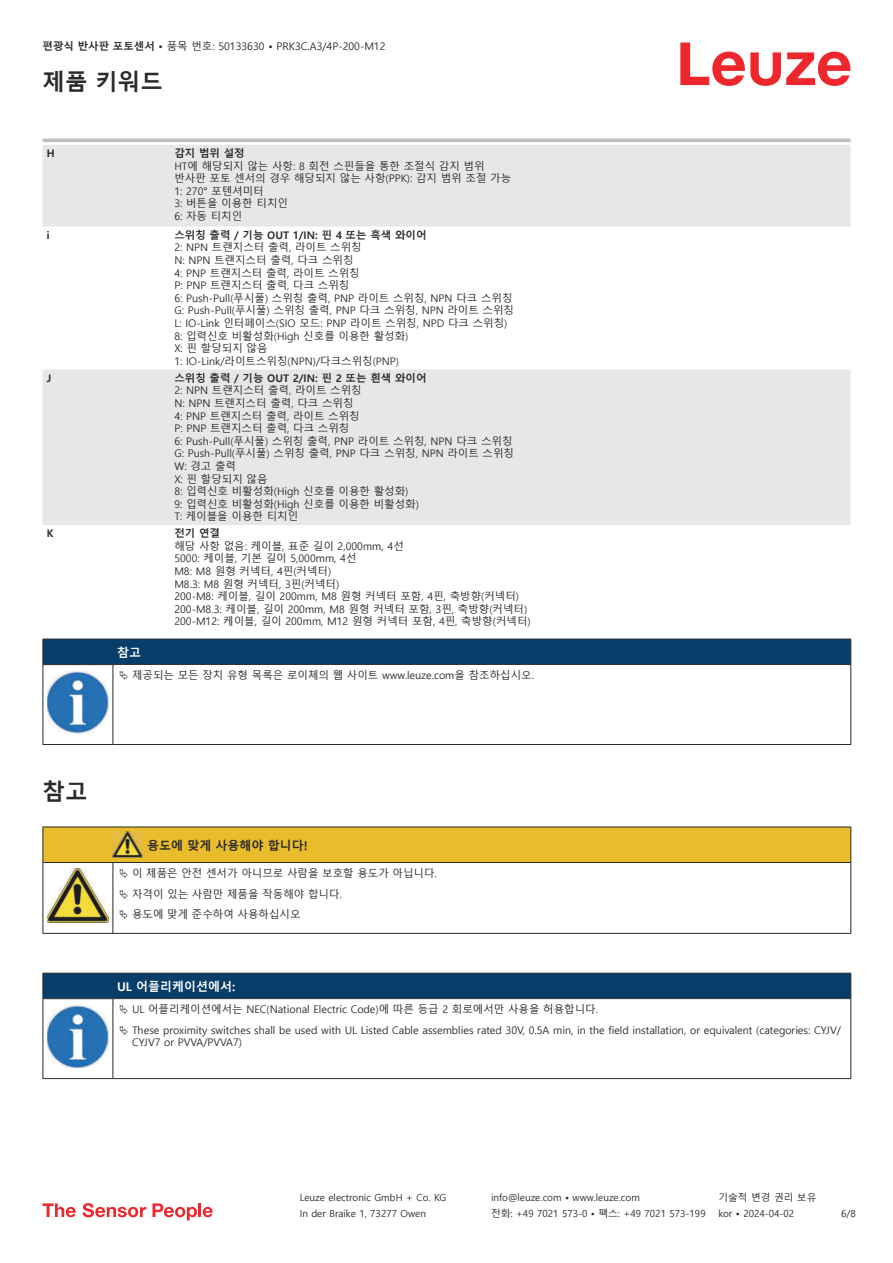
<style>
.page{position:relative;width:893px;height:1263px;background:#fff}
.page>*{position:absolute;margin:0;border:0;box-sizing:border-box;transform-origin:0 0}
.t1{font:700 22.5px "Malgun Gothic";color:#2b292a}
.t2{font:700 12px "Malgun Gothic";color:#fff}
.t3{font:700 12px "Malgun Gothic";color:#2b292a}
.t4{font:10.5px/12.6px "Malgun Gothic";color:#2b292a}
.t5{font:700 10.5px "Malgun Gothic";color:#2b292a}
.t6{font:9.75px "Malgun Gothic";color:#2b292a}
.s1{font-weight:700}
</style>
<div class="page">
<svg style="left:680px;top:43px;width:170px;height:43px"></svg>
<svg style="left:43px;top:145px;width:807px;height:380px;fill:#e6e7e9"></svg>
<hr style="left:43px;top:139px;width:127px;height:3px;background:#bdbfc1">
<hr style="left:170px;top:139px;width:680px;height:3px;background:#bdbfc1">
<svg style="left:43px;top:1203px;width:33px;height:14px"></svg>
<svg style="left:83px;top:1203px;width:63px;height:14px"></svg>
<svg style="left:153px;top:1203px;width:44px;height:17px"></svg>
<hr style="left:198px;top:1203px;width:3px;height:14px;background:#ed272d">
<svg style="left:203px;top:1207px;width:10px;height:10px"></svg>
<div style="left:43px;top:639px;width:808px;height:26px;background:#063d69"></div>
<hr style="left:113px;top:664px;width:738px;height:1px;background:#2b292a">
<hr style="left:43px;top:665px;width:1px;height:75px;background:#2b292a">
<hr style="left:113px;top:665px;width:1px;height:75px;background:#2b292a">
<hr style="left:850px;top:665px;width:1px;height:75px;background:#2b292a">
<hr style="left:43px;top:744px;width:70px;height:1px;background:#2b292a">
<hr style="left:113px;top:744px;width:738px;height:1px;background:#2b292a">
<img style="left:47px;top:671px;width:61px;height:63px">
<hr style="left:43px;top:933px;width:70px;height:1px;background:#2b292a">
<hr style="left:113px;top:933px;width:30px;height:1px;background:#2b292a">
<hr style="left:143px;top:933px;width:708px;height:1px;background:#2b292a">
<hr style="left:43px;top:999px;width:1px;height:75px;background:#2b292a">
<hr style="left:113px;top:999px;width:1px;height:75px;background:#2b292a">
<hr style="left:850px;top:999px;width:1px;height:75px;background:#2b292a">
<hr style="left:43px;top:1078px;width:70px;height:1px;background:#2b292a">
<hr style="left:113px;top:1078px;width:738px;height:1px;background:#2b292a">
<img style="left:47px;top:1053px;width:58px;height:15px">
<svg style="left:43px;top:827px;width:808px;height:106px"></svg>
<svg style="left:43px;top:973px;width:808px;height:80px"></svg>
<p class="t4" style="left:43px;top:40px;width:345px"><span class="s1">편광식 반사판 포토센서 •</span> 품목 번호: 50133630 <span class="s1">•</span> PRK3C.A3/4P-200-M12</p>
<h1 class="t1" style="left:43px;top:69px;width:122px">제품 키워드</h1>
<p class="t5" style="left:47px;top:147px;width:10px">H</p>
<p class="t5" style="left:174px;top:147px;width:72px">감지 범위 설정</p>
<p class="t4" style="left:174px;top:160px;width:338px">HT에 해당되지 않는 사항: 8 회전 스핀들을 통한 조절식 감지 범위 반사판 포토 센서의 경우 해당되지 않는 사항(PPK): 감지 범위 조절 가능<br>1: 270° 포텐셔미터<br>3: 버튼을 이용한 티치인<br>6: 자동 티치인</p>
<p class="t5" style="left:47px;top:229px;width:4px">i</p>
<p class="t5" style="left:174px;top:229px;width:254px">스위칭 출력 / 기능 OUT 1/IN: 핀 4 또는 흑색 와이어</p>
<p class="t4" style="left:174px;top:241px;width:341px">2: NPN 트랜지스터 출력, 라이트 스위칭<br>N: NPN 트랜지스터 출력, 다크 스위칭<br>4: PNP 트랜지스터 출력, 라이트 스위칭<br>P: PNP 트랜지스터 출력, 다크 스위칭<br>6: Push-Pull(푸시풀) 스위칭 출력, PNP 라이트 스위칭, NPN 다크 스위칭<br>G: Push-Pull(푸시풀) 스위칭 출력, PNP 다크 스위칭, NPN 라이트 스위칭<br>L: IO-Link 인터페이스(SIO 모드: PNP 라이트 스위칭, NPD 다크 스위칭)<br>8: 입력신호 비활성화(High 신호를 이용한 활성화)<br>X: 핀 할당되지 않음<br>1: IO-Link/라이트스위칭(NPN)/다크스위칭(PNP)</p>
<p class="t5" style="left:47px;top:372px;width:6px">J</p>
<p class="t5" style="left:174px;top:372px;width:254px">스위칭 출력 / 기능 OUT 2/IN: 핀 2 또는 흰색 와이어</p>
<p class="t4" style="left:174px;top:384px;width:341px">2: NPN 트랜지스터 출력, 라이트 스위칭<br>N: NPN 트랜지스터 출력, 다크 스위칭<br>4: PNP 트랜지스터 출력, 라이트 스위칭<br>P: PNP 트랜지스터 출력, 다크 스위칭<br>6: Push-Pull(푸시풀) 스위칭 출력, PNP 라이트 스위칭, NPN 다크 스위칭<br>G: Push-Pull(푸시풀) 스위칭 출력, PNP 다크 스위칭, NPN 라이트 스위칭<br>W: 경고 출력<br>X: 핀 할당되지 않음<br>8: 입력신호 비활성화(High 신호를 이용한 활성화)<br>9: 입력신호 비활성화(High 신호를 이용한 비활성화)<br>T: 케이블을 이용한 티치인</p>
<p class="t5" style="left:47px;top:527px;width:8px">K</p>
<p class="t5" style="left:174px;top:527px;width:47px">전기 연결</p>
<p class="t4" style="left:174px;top:540px;width:358px">해당 사항 없음: 케이블, 표준 길이 2,000mm, 4선<br>5000: 케이블, 기본 길이 5,000mm, 4선<br>M8: M8 원형 커넥터, 4핀(커넥터)<br>M8.3: M8 원형 커넥터, 3핀(커넥터)<br>200-M8: 케이블, 길이 200mm, M8 원형 커넥터 포함, 4핀, 축방향(커넥터)<br>200-M8.3: 케이블, 길이 200mm, M8 원형 커넥터 포함, 3핀, 축방향(커넥터)<br>200-M12: 케이블, 길이 200mm, M12 원형 커넥터 포함, 4핀, 축방향(커넥터)</p>
<p class="t2" style="left:117px;top:645px;width:25px">참고</p>
<p class="t4" style="left:132px;top:669px;width:403px">제공되는 모든 장치 유형 목록은 로이체의 웹 사이트 www.leuze.com을 참조하십시오.</p>
<h1 class="t1" style="left:43px;top:778px;width:46px">참고</h1>
<p class="t3" style="left:147px;top:838px;width:162px">용도에 맞게 사용해야 합니다!</p>
<p class="t4" style="left:132px;top:863px;width:306px;line-height:20.2px">이 제품은 안전 센서가 아니므로 사람을 보호할 용도가 아닙니다. 자격이 있는 사람만 제품을 작동해야 합니다.<br>용도에 맞게 준수하여 사용하십시오</p>
<p class="t2" style="left:117px;top:979px;width:120px">UL 어플리케이션에서:</p>
<p class="t4" style="left:132px;top:1000px;width:710px;line-height:20.2px">UL 어플리케이션에서는 NEC(National Electric Code)에 따른 등급 2 회로에서만 사용을 허용합니다.<br>These proximity switches shall be used with UL Listed Cable assemblies rated 30V, 0.5A min, in the field installation, or equivalent (categories: CYJV/</p>
<p class="t4" style="left:132px;top:1036px;width:112px">CYJV7 or PVVA/PVVA7)</p>
<p class="t6" style="left:300px;top:1192px;width:148px">Leuze electronic GmbH + Co. KG</p>
<p class="t6" style="left:491px;top:1192px;width:150px">info@leuze.com • www.leuze.com</p>
<p class="t6" style="left:718px;top:1192px;width:100px">기술적 변경 권리 보유</p>
<p class="t6" style="left:300px;top:1208px;width:128px">In der Braike 1, 73277 Owen</p>
<p class="t6" style="left:491px;top:1208px;width:216px">전화: +49 7021 573-0 • 팩스: +49 7021 573-199</p>
<p class="t6" style="left:718px;top:1208px;width:77px">kor • 2024-04-02</p>
<p class="t6" style="left:841px;top:1208px;width:16px">6/8</p>
</div>
